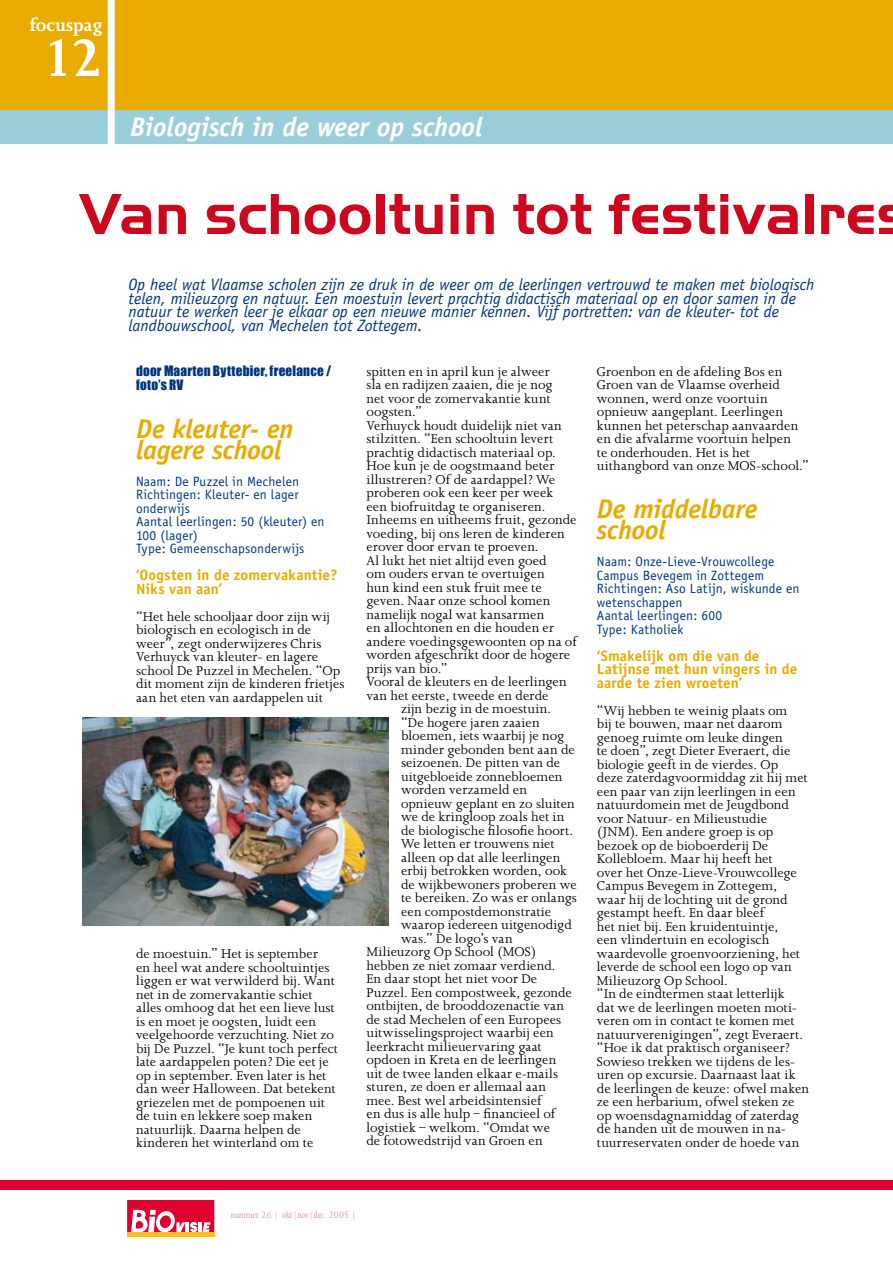
<style>
.page{position:relative;width:893px;height:1263px;background:#fff}
.page>*{position:absolute;margin:0;border:0;box-sizing:border-box;transform-origin:0 0}
.t1{font:700 60px "Handel Got D";color:#cc071e}
.t2{font:54px "Joanna Bold FO";color:#fff}
.t3{font:italic 700 27px/21px "Officina Sans";letter-spacing:-.005em;color:#e8ab00}
.t4{font:italic 700 27px "Officina Sans";color:#fff}
.t5{font:18px "Joanna Bold FO";color:#fff}
.t6{font:italic 16.5px/13.5px "Officina Sans";color:#003480}
.t7{font:700 15px/13.5px "Officina Sans";letter-spacing:.01em;color:#e8ab00}
.t8{font:13.5px/13.5px "Officina Sans";letter-spacing:.01em;color:#003882}
.t9{font:13.2px/13.5px "Joanna Regular FO";letter-spacing:.005em;color:#000}
.t10{font:13.2px/13.5px "Impact";letter-spacing:.015em;color:#003480}
.t11{font:13.2px "Joanna Regular FO";letter-spacing:.025em;color:#000}
.t12{font:9.75px "Joanna Italic FO";color:#d798bf}
</style>
<div class="page">
<div style="left:0;top:0;width:893px;height:110px;background:#e8ab00"></div>
<div style="left:0;top:110px;width:893px;height:34px;background:#99cdda"></div>
<div style="left:108px;top:0;width:7px;height:1263px;background:#fff"></div>
<div style="left:0;top:1181px;width:892px;height:9px;background:#df0030"></div>
<div style="left:127px;top:1200px;width:87px;height:33px;background:#df0030"></div>
<svg style="left:131px;top:1210px;width:80px;height:22px"></svg>
<div style="left:127px;top:1232px;width:87px;height:5px;background:#fbbd1a"></div>
<img style="left:82px;top:717px;width:306px;height:208px">
<h3 class="t5" style="left:29px;top:14px;width:74px">focuspag</h3>
<h2 class="t2" style="left:45px;top:25px;width:52px">12</h2>
<h3 class="t4" style="left:130px;top:111px;width:354px">Biologisch in de weer op school</h3>
<h1 class="t1" style="left:79px;top:180px;width:832px">Van schooltuin tot festivalres</h1>
<p class="t6" style="left:129px;top:278px;width:687px">Op heel wat Vlaamse scholen zijn ze druk in de weer om de leerlingen vertrouwd te maken met biologisch telen, milieuzorg en natuur. Een moestuin levert prachtig didactisch materiaal op en door samen in de natuur te werken leer je elkaar op een nieuwe manier kennen. Vijf portretten: van de kleuter- tot de landbouwschool, van Mechelen tot Zottegem.</p>
<p class="t10" style="left:136px;top:364px;width:197px">door Maarten Byttebier, freelance / foto’s RV</p>
<h3 class="t3" style="left:136px;top:418px;width:159px">De kleuter- en lagere school</h3>
<p class="t8" style="left:136px;top:474px;width:190px">Naam: De Puzzel in Mechelen<br>Richtingen: Kleuter- en lager onderwijs<br>Aantal leerlingen: 50 (kleuter) en<br>100 (lager)<br>Type: Gemeenschapsonderwijs</p>
<p class="t7" style="left:136px;top:568px;width:203px">‘Oogsten in de zomervakantie?<br>Niks van aan’</p>
<p class="t9" style="left:136px;top:610px;width:210px">“Het hele schooljaar door zijn wij biologisch en ecologisch in de weer”, zegt onderwijzeres Chris Verhuyck van kleuter- en lagere school De Puzzel in Mechelen. “Op dit moment zijn de kinderen frietjes aan het eten van aardappelen uit</p>
<p class="t9" style="left:136px;top:947px;width:203px">de moestuin.” Het is september<br>en heel wat andere schooltuintjes liggen er wat verwilderd bij. Want net in de zomervakantie schiet alles omhoog dat het een lieve lust is en moet je oogsten, luidt een veelgehoorde verzuchting. Niet zo bij De Puzzel. “Je kunt toch perfect late aardappelen poten? Die eet je op in september. Even later is het dan weer Halloween. Dat betekent griezelen met de pompoenen uit de tuin en lekkere soep maken natuurlijk. Daarna helpen de kinderen het winterland om te</p>
<p class="t9" style="left:366px;top:365px;width:185px">spitten en in april kun je alweer</p>
<p class="t9" style="left:366px;top:378px;width:188px">sla en radijzen zaaien, die je nog</p>
<p class="t9" style="left:366px;top:392px;width:186px">net voor de zomervakantie kunt</p>
<p class="t9" style="left:366px;top:405px;width:57px">oogsten.”</p>
<p class="t9" style="left:366px;top:419px;width:197px">Verhuyck houdt duidelijk niet van</p>
<p class="t9" style="left:366px;top:432px;width:188px">stilzitten. “Een schooltuin levert</p>
<p class="t9" style="left:366px;top:446px;width:191px">prachtig didactisch materiaal op.</p>
<p class="t9" style="left:366px;top:459px;width:189px">Hoe kun je de oogstmaand beter</p>
<p class="t9" style="left:366px;top:473px;width:190px">illustreren? Of de aardappel? We</p>
<p class="t9" style="left:366px;top:486px;width:188px">proberen ook een keer per week</p>
<p class="t9" style="left:366px;top:500px;width:181px">een biofruitdag te organiseren.</p>
<p class="t9" style="left:366px;top:513px;width:211px">Inheems en uitheems fruit, gezonde</p>
<p class="t9" style="left:366px;top:527px;width:200px">voeding, bij ons leren de kinderen</p>
<p class="t9" style="left:366px;top:540px;width:174px">erover door ervan te proeven.</p>
<p class="t9" style="left:366px;top:554px;width:182px">Al lukt het niet altijd even goed</p>
<p class="t9" style="left:366px;top:567px;width:180px">om ouders ervan te overtuigen</p>
<p class="t9" style="left:366px;top:581px;width:177px">hun kind een stuk fruit mee te</p>
<p class="t9" style="left:366px;top:594px;width:186px">geven. Naar onze school komen</p>
<p class="t9" style="left:366px;top:608px;width:179px">namelijk nogal wat kansarmen</p>
<p class="t9" style="left:366px;top:621px;width:189px">en allochtonen en die houden er</p>
<p class="t9" style="left:366px;top:635px;width:212px">andere voedingsgewoonten op na of</p>
<p class="t9" style="left:366px;top:648px;width:205px">worden afgeschrikt door de hogere</p>
<p class="t9" style="left:366px;top:662px;width:82px">prijs van bio.”</p>
<p class="t9" style="left:366px;top:675px;width:202px">Vooral de kleuters en de leerlingen</p>
<p class="t9" style="left:366px;top:689px;width:183px">van het eerste, tweede en derde</p>
<p class="t9" style="left:401px;top:702px;width:152px">zijn bezig in de moestuin.</p>
<p class="t9" style="left:401px;top:716px;width:140px">“De hogere jaren zaaien</p>
<p class="t9" style="left:401px;top:729px;width:165px">bloemen, iets waarbij je nog</p>
<p class="t9" style="left:401px;top:743px;width:175px">minder gebonden bent aan de</p>
<p class="t9" style="left:401px;top:756px;width:161px">seizoenen. De pitten van de</p>
<p class="t9" style="left:401px;top:770px;width:163px">uitgebloeide zonnebloemen</p>
<p class="t9" style="left:401px;top:783px;width:128px">worden verzameld en</p>
<p class="t9" style="left:401px;top:797px;width:175px">opnieuw geplant en zo sluiten</p>
<p class="t9" style="left:401px;top:810px;width:165px">we de kringloop zoals het in</p>
<p class="t9" style="left:401px;top:824px;width:174px">de biologische filosofie hoort.</p>
<p class="t9" style="left:401px;top:837px;width:155px">We letten er trouwens niet</p>
<p class="t9" style="left:401px;top:851px;width:161px">alleen op dat alle leerlingen</p>
<p class="t9" style="left:401px;top:864px;width:167px">erbij betrokken worden, ook</p>
<p class="t9" style="left:401px;top:878px;width:177px">de wijkbewoners proberen we</p>
<p class="t9" style="left:401px;top:891px;width:177px">te bereiken. Zo was er onlangs</p>
<p class="t9" style="left:401px;top:905px;width:152px">een compostdemonstratie</p>
<p class="t9" style="left:401px;top:918px;width:172px">waarop iedereen uitgenodigd</p>
<p class="t9" style="left:401px;top:932px;width:113px">was.” De logo’s van</p>
<p class="t9" style="left:366px;top:945px;width:171px">Milieuzorg Op School (MOS)</p>
<p class="t9" style="left:366px;top:959px;width:191px">hebben ze niet zomaar verdiend.</p>
<p class="t9" style="left:366px;top:972px;width:172px">En daar stopt het niet voor De</p>
<p class="t9" style="left:366px;top:986px;width:207px">Puzzel. Een compostweek, gezonde</p>
<p class="t9" style="left:366px;top:999px;width:199px">ontbijten, de brooddozenactie van</p>
<p class="t9" style="left:366px;top:1013px;width:196px">de stad Mechelen of een Europees</p>
<p class="t9" style="left:366px;top:1026px;width:189px">uitwisselingsproject waarbij een</p>
<p class="t9" style="left:366px;top:1040px;width:177px">leerkracht milieuervaring gaat</p>
<p class="t9" style="left:366px;top:1053px;width:191px">opdoen in Kreta en de leerlingen</p>
<p class="t9" style="left:366px;top:1067px;width:193px">uit de twee landen elkaar e-mails</p>
<p class="t11" style="left:366px;top:1079px;width:181px">sturen, ze doen er allemaal aan</p>
<p class="t9" style="left:366px;top:1094px;width:177px">mee. Best wel arbeidsintensief</p>
<p class="t9" style="left:366px;top:1107px;width:190px">en dus is alle hulp – financieel of</p>
<p class="t9" style="left:366px;top:1121px;width:185px">logistiek – welkom. “Omdat we</p>
<p class="t9" style="left:366px;top:1134px;width:178px">de fotowedstrijd van Groen en</p>
<p class="t9" style="left:597px;top:365px;width:213px">Groenbon en de afdeling Bos en<br>Groen van de Vlaamse overheid wonnen, werd onze voortuin opnieuw aangeplant. Leerlingen kunnen het peterschap aanvaarden en die afvalarme voortuin helpen<br>te onderhouden. Het is het uithangbord van onze MOS-school.”</p>
<h3 class="t3" style="left:597px;top:499px;width:162px">De middelbare school</h3>
<p class="t8" style="left:597px;top:555px;width:204px">Naam: Onze-Lieve-Vrouwcollege<br>Campus Bevegem in Zottegem<br>Richtingen: Aso Latijn, wiskunde en wetenschappen<br>Aantal leerlingen: 600<br>Type: Katholiek</p>
<p class="t7" style="left:597px;top:649px;width:202px">‘Smakelijk om die van de<br>Latijnse met hun vingers in de aarde te zien wroeten’</p>
<p class="t9" style="left:597px;top:704px;width:214px">“Wij hebben te weinig plaats om<br>bij te bouwen, maar net daarom genoeg ruimte om leuke dingen<br>te doen”, zegt Dieter Everaert, die biologie geeft in de vierdes. Op<br>deze zaterdagvoormiddag zit hij met een paar van zijn leerlingen in een natuurdomein met de Jeugdbond voor Natuur- en Milieustudie (JNM). Een andere groep is op bezoek op de bioboerderij De<br>Kollebloem. Maar hij heeft het<br>over het Onze-Lieve-Vrouwcollege<br>Campus Bevegem in Zottegem,<br>waar hij de lochting uit de grond gestampt heeft. En daar bleef<br>het niet bij. Een kruidentuintje,<br>een vlindertuin en ecologisch waardevolle groenvoorziening, het leverde de school een logo op van<br>Milieuzorg Op School.<br>“In de eindtermen staat letterlijk<br>dat we de leerlingen moeten moti&shy;veren om in contact te komen met natuurverenigingen”, zegt Everaert. “Hoe ik dat praktisch organiseer?<br>Sowieso trekken we tijdens de les&shy;uren op excursie. Daarnaast laat ik de leerlingen de keuze: ofwel maken ze een herbarium, ofwel steken ze op woensdagnamiddag of zaterdag de handen uit de mouwen in na&shy;tuurreservaten onder de hoede van</p>
<p class="t12" style="left:231px;top:1208px;width:127px">nummer 26 | okt|nov|dec 2005 |</p>
</div>
